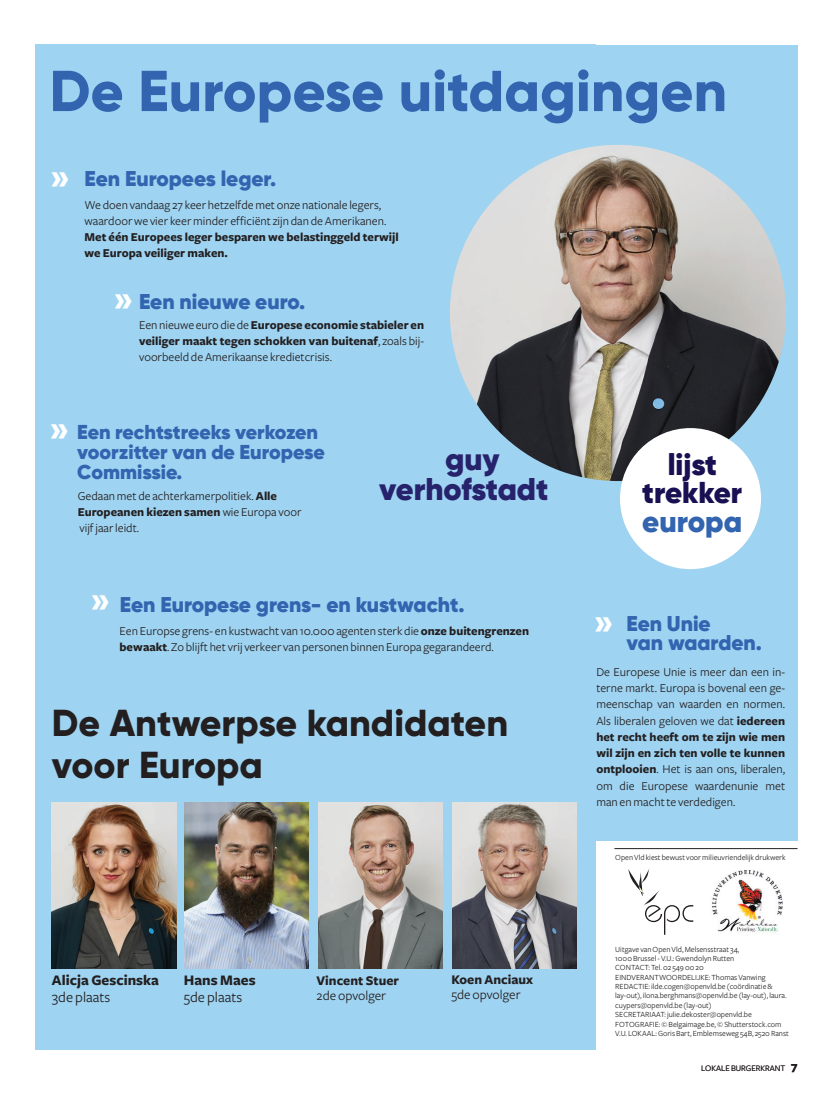
<style>
.page{position:relative;width:833px;height:1117px;background:#fff}
.page>*{position:absolute;margin:0;border:0;box-sizing:border-box;transform-origin:0 0}
.t1{font:800 57.5px "Gilroy";color:#3264b0}
.t2{font:800 37.5px/41.2px "Gilroy";color:#231f20}
.t3{font:800 37.5px "Gilroy";color:#fff}
.t4{font:900 31.25px/30px "Gilroy";color:#27226c;text-align:center}
.t5{font:900 30px/28.8px "Gilroy";color:#181052;text-align:center}
.t6{font:900 30px "Gilroy";color:#3264b0}
.t7{font:900 21.25px/18.8px "Gilroy";color:#3264b0}
.t8{font:900 20px/20px "Gilroy";color:#3264b0}
.t9{font:700 15.12px "Freight Sans";color:#231f20}
.t10{font:15.12px "Freight Sans";color:#231f20}
.t11{font:700 13.75px "Freight Sans";color:#231f20}
.t12{font:13.75px "Freight Sans";color:#231f20}
.t13{font:12.5px/16.2px "Freight Sans";color:#231f20}
.t14{font:700 12.5px/16.2px "Freight Sans";color:#231f20}
.t15{font:8.75px "Freight Sans";color:#231f20}
.t16{font:8.12px/9.4px "Freight Sans";color:#231f20}
.s1{font-weight:800;font-size:37.5px;color:#fff}
.s2{font-weight:700}
</style>
<div class="page">
<img style="left:712px;top:870px;width:71px;height:63px">
<svg style="left:628px;top:868px;width:65px;height:66px"></svg>
<hr style="left:614px;top:848px;width:183px;height:1px;background:#231f20">
<div style="left:35px;top:44px;width:560px;height:1005px;background:#9ed3f1"></div>
<div style="left:35px;top:45px;width:762px;height:795px;background:#9ed3f1"></div>
<img style="left:450px;top:145px;width:336px;height:336px;border-radius:168px">
<div style="left:620px;top:428px;width:141px;height:141px;background:#fff;border-radius:50%"></div>
<img style="left:52px;top:802px;width:124px;height:165px">
<img style="left:184px;top:802px;width:124px;height:165px">
<img style="left:318px;top:802px;width:124px;height:165px">
<img style="left:452px;top:802px;width:124px;height:165px">
<h1 class="t1" style="left:50px;top:55px;width:679px">De Europese uitdagingen</h1>
<h2 class="t3" style="left:49px;top:154px;width:23px">»</h2>
<h3 class="t7" style="left:85px;top:169px;width:193px">Een Europees leger.</h3>
<p class="t13" style="left:85px;top:197px;width:303px">We doen vandaag 27 keer hetzelfde met onze nationale legers, waardoor we vier keer minder efficiënt zijn dan de Amerikanen.</p>
<p class="t14" style="left:85px;top:229px;width:315px">Met één Europees leger besparen we belastinggeld terwijl we Europa veiliger maken.</p>
<h3 class="t7" style="left:113px;top:292px;width:194px"><span class="s1">»</span> Een nieuwe euro.</h3>
<p class="t13" style="left:139px;top:317px;width:286px;text-align:justify">Een nieuwe euro die de <span class="s2">Europese economie stabieler en veiliger maakt tegen schokken van buitenaf</span>, zoals bij&shy;voorbeeld de Amerikaanse kredietcrisis.</p>
<h2 class="t3" style="left:49px;top:406px;width:23px">»</h2>
<h3 class="t8" style="left:77px;top:421px;width:249px">Een rechtstreeks verkozen voorzitter van de Europese<br>Commissie.</h3>
<p class="t13" style="left:78px;top:488px;width:225px">Gedaan met de achterkamerpolitiek. <span class="s2">Alle<br>Europeanen kiezen samen</span> wie Europa voor vijf jaar leidt.</p>
<h3 class="t4" style="left:379px;top:443px;width:171px">guy verhofstadt</h3>
<h3 class="t5" style="left:642px;top:449px;width:101px">lijst trekker</h3>
<h3 class="t6" style="left:642px;top:502px;width:101px">europa</h3>
<h3 class="t7" style="left:90px;top:594px;width:376px"><span class="s1">»</span> Een Europese grens- en kustwacht.</h3>
<p class="t13" style="left:119px;top:623px;width:411px">Een Europse grens- en kustwacht van 10.000 agenten sterk die <span class="s2">onze buitengrenzen bewaakt</span>. Zo blijft het vrij verkeer van personen binnen Europa gegarandeerd.</p>
<h2 class="t2" style="left:52px;top:702px;width:458px">De Antwerpse kandidaten voor Europa</h2>
<p class="t9" style="left:52px;top:972px;width:109px">Alicja Gescinska</p>
<p class="t10" style="left:52px;top:988px;width:60px">3de plaats</p>
<p class="t9" style="left:184px;top:972px;width:73px">Hans Maes</p>
<p class="t10" style="left:184px;top:988px;width:60px">5de plaats</p>
<p class="t11" style="left:317px;top:972px;width:84px">Vincent Stuer</p>
<p class="t12" style="left:317px;top:987px;width:71px">2de opvolger</p>
<p class="t11" style="left:451px;top:972px;width:83px">Koen Anciaux</p>
<p class="t12" style="left:451px;top:987px;width:71px">5de opvolger</p>
<h3 class="t7" style="left:626px;top:614px;width:137px">Een Unie<br>van waarden.</h3>
<h2 class="t3" style="left:593px;top:599px;width:23px">»</h2>
<p class="t13" style="left:596px;top:663px;width:190px;text-align:justify">De Europese Unie is meer dan een in&shy;terne markt. Europa is bovenal een ge&shy;meenschap van waarden en normen.<br>Als liberalen geloven we dat <span class="s2">iedereen het recht heeft om te zijn wie men wil zijn en zich ten volle te kunnen ontplooien</span>. Het is aan ons, liberalen, om die Europese waardenunie met man en macht te verdedigen.</p>
<p class="t16" style="left:615px;top:852px;width:172px">Open Vld kiest bewust voor milieuvriendelijk drukwerk</p>
<p class="t16" style="left:615px;top:944px;width:175px">Uitgave van Open Vld, Melsensstraat 34,<br>1000 Brussel - V.U.: Gwendolyn Rutten<br>CONTACT: Tel. 02 549 00 20<br>EINDVERANTWOORDELIJKE: Thomas Vanwing REDACTIE: ilde.cogen@openvld.be (coördinatie &amp; lay-out), ilona.berghmans@openvld.be (lay-out), laura. cuypers@openvld.be (lay-out)<br>SECRETARIAAT: julie.dekoster@openvld.be FOTOGRAFIE: © Belgaimage.be, © Shutterstock.com V.U. LOKAAL: Goris Bart, Emblemseweg 54B, 2520 Ranst</p>
<p class="t15" style="left:701px;top:1063px;width:98px">LOKALE BURGERKRANT <sup>7</sup></p>
</div>
